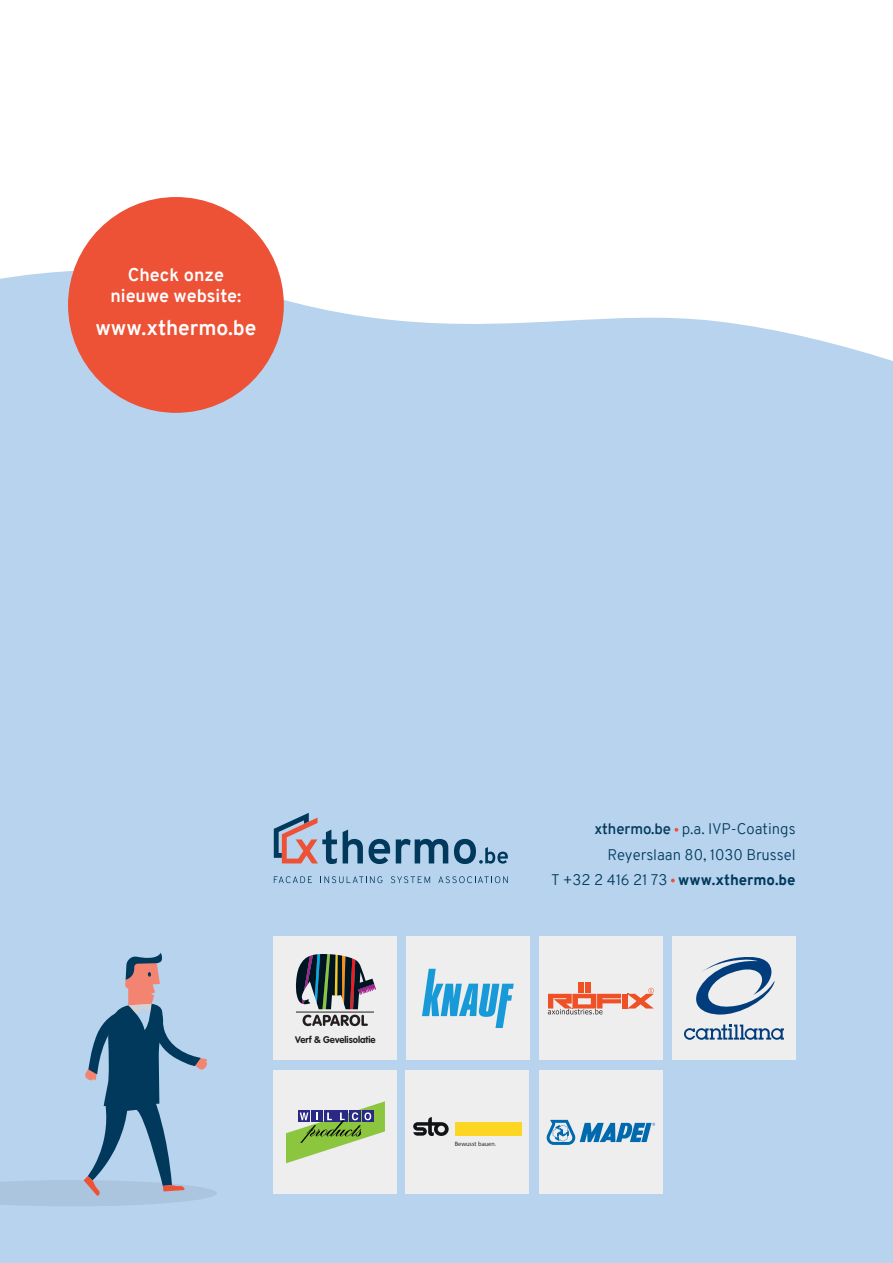
<style>
.page{position:relative;width:893px;height:1263px;background:#fff}
.page>*{position:absolute;margin:0;border:0;box-sizing:border-box;transform-origin:0 0}
.t1{font:700 21px "Overpass";color:#fff}
.t2{font:700 18px/21px "Overpass";color:#fff;text-align:center}
.t3{font:300 15px/25.3px "Overpass";color:#00395c;text-align:right}
.t4{font:700 9.45px "VAG Rounded Std";color:#231f20}
.t5{font:6.3px "Frutiger Next LTW1 G";color:#111314}
.s1{font-weight:600}
.s2{font-weight:800}
</style>
<div class="page">
<div style="left:0;top:252px;width:893px;height:1011px;background:#b7d3ed"></div>
<svg style="left:343px;top:829px;width:20px;height:34px"></svg>
<svg style="left:369px;top:839px;width:21px;height:25px"></svg>
<svg style="left:396px;top:839px;width:52px;height:24px"></svg>
<svg style="left:454px;top:839px;width:54px;height:25px"></svg>
<svg style="left:274px;top:876px;width:38px;height:7px"></svg>
<svg style="left:321px;top:876px;width:61px;height:7px"></svg>
<svg style="left:391px;top:876px;width:39px;height:7px"></svg>
<svg style="left:438px;top:876px;width:70px;height:7px"></svg>
<svg style="left:274px;top:813px;width:63px;height:51px;background:#a09daf"></svg>
<svg style="left:674px;top:828px;width:4px;height:4px"></svg>
<svg style="left:671px;top:879px;width:4px;height:3px"></svg>
<div style="left:68px;top:197px;width:216px;height:216px;background:#ed5136;border-radius:50%"></div>
<svg style="left:0;top:953px;width:217px;height:253px;background:#9bb7d1"></svg>
<div style="left:274px;top:937px;width:123px;height:123px;background:#eeeeef"></div>
<div style="left:406px;top:937px;width:123px;height:123px;background:#eeeeef"></div>
<div style="left:406px;top:1071px;width:123px;height:123px;background:#eeeeef"></div>
<div style="left:539px;top:937px;width:124px;height:123px;background:#eeeeef"></div>
<div style="left:539px;top:1071px;width:124px;height:123px;background:#eeeeef"></div>
<div style="left:274px;top:1071px;width:123px;height:123px;background:#eeeeef"></div>
<div style="left:672px;top:937px;width:124px;height:123px;background:#eeeeef"></div>
<div style="left:622px;top:994px;width:5px;height:14px;background:#ef5025"></div>
<svg style="left:548px;top:994px;width:73px;height:20px"></svg>
<div style="left:578px;top:982px;width:6px;height:11px;background:#ef5025"></div>
<div style="left:585px;top:982px;width:5px;height:11px;background:#ef5025"></div>
<svg style="left:627px;top:988px;width:27px;height:21px"></svg>
<svg style="left:684px;top:1024px;width:100px;height:16px"></svg>
<svg style="left:696px;top:957px;width:79px;height:58px"></svg>
<svg style="left:303px;top:1015px;width:65px;height:11px"></svg>
<hr style="left:296px;top:1012px;width:78px;height:1px;background:#231f20">
<svg style="left:295px;top:954px;width:81px;height:55px"></svg>
<svg style="left:422px;top:969px;width:92px;height:59px"></svg>
<svg style="left:547px;top:1120px;width:108px;height:25px"></svg>
<svg style="left:413px;top:1117px;width:36px;height:19px"></svg>
<div style="left:455px;top:1122px;width:67px;height:14px;background:#fcd623"></div>
<svg style="left:286px;top:1101px;width:99px;height:62px"></svg>
<p class="t2" style="left:110px;top:264px;width:133px">Check onze nieuwe website:</p>
<h1 class="t1" style="left:95px;top:313px;width:163px">www.xthermo.be</h1>
<p class="t4" style="left:295px;top:1034px;width:82px">Verf &amp; Gevelisolatie</p>
<p class="t3" style="left:551px;top:816px;width:246px"><span class="s1">xthermo.be</span> p.a. IVP-Coatings<br>Reyerslaan 80, 1030 Brussel<br>T +32 2 416 21 73 <span class="s2">www.xthermo.be</span></p>
<p class="t5" style="left:455px;top:1140px;width:43px">Bewusst bauen.</p>
</div>
